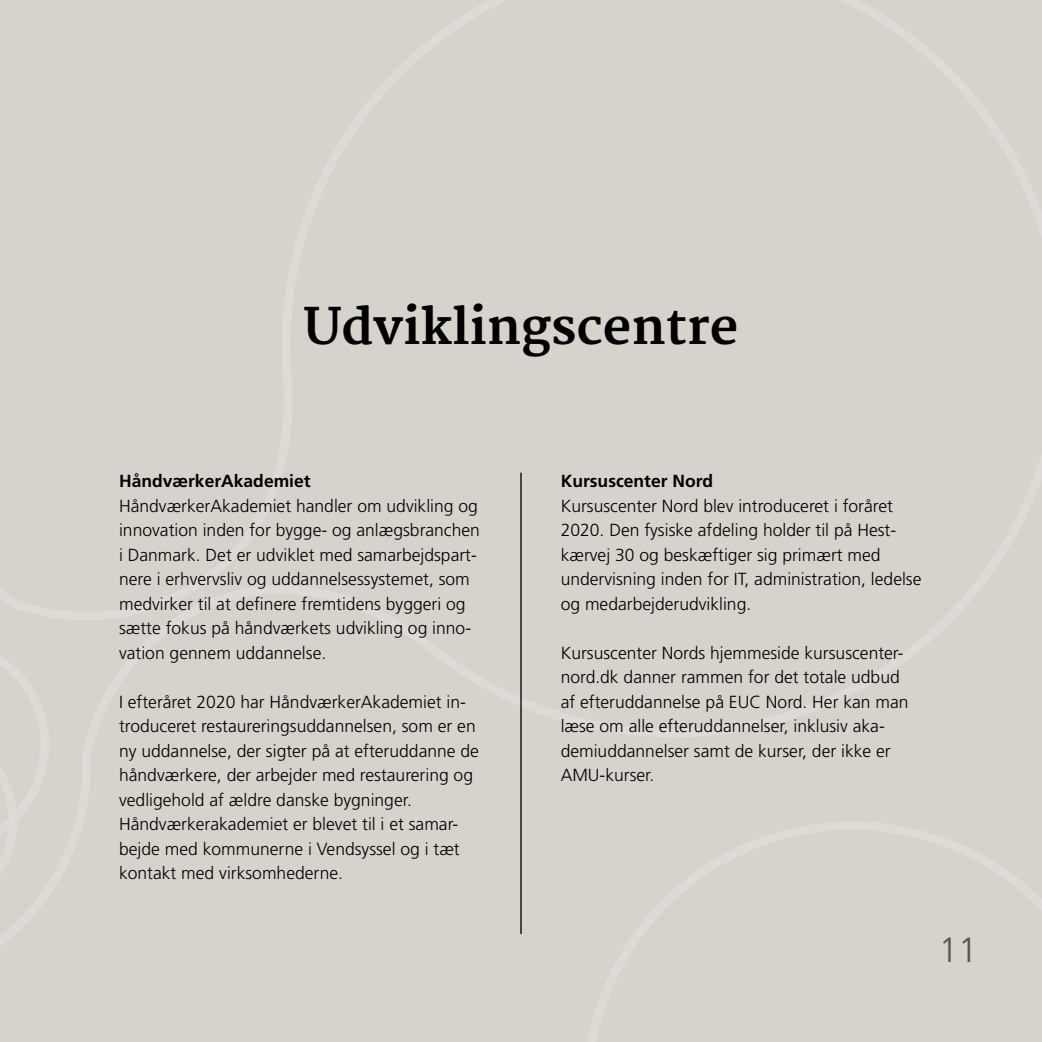
<style>
.page{position:relative;width:1042px;height:1042px;background:#d7d3cc}
.page>*{position:absolute;margin:0;border:0;box-sizing:border-box;transform-origin:0 0}
.t1{font:700 49px "Merriweather";color:#000}
.t2{font:300 35px "Frutiger LT Std";color:#575756}
.t3{font:300 17.5px/24.5px "Frutiger LT Std";color:#000}
.t4{font:700 17.5px "Frutiger LT Std";color:#000}
</style>
<div class="page">
<hr style="left:520px;top:473px;width:2px;height:461px;background:#000">
<h1 class="t1" style="left:303px;top:298px;width:436px">Udviklingscentre</h1>
<p class="t4" style="left:119px;top:471px;width:193px">HåndværkerAkademiet</p>
<p class="t3" style="left:119px;top:494px;width:362px">HåndværkerAkademiet handler om udvikling og innovation inden for bygge- og anlægsbranchen i Danmark. Det er udviklet med samarbejdspart&shy;nere i erhvervsliv og uddannelsessystemet, som medvirker til at definere fremtidens byggeri og sætte fokus på håndværkets udvikling og inno&shy;vation gennem uddannelse.</p>
<p class="t3" style="left:119px;top:690px;width:361px">I efteråret 2020 har HåndværkerAkademiet in&shy;troduceret restaureringsuddannelsen, som er en ny uddannelse, der sigter på at efteruddanne de håndværkere, der arbejder med restaurering og vedligehold af ældre danske bygninger.<br>Håndværkerakademiet er blevet til i et samar&shy;bejde med kommunerne i Vendsyssel og i tæt kontakt med virksomhederne.</p>
<p class="t4" style="left:561px;top:471px;width:154px">Kursuscenter Nord</p>
<p class="t3" style="left:561px;top:494px;width:362px">Kursuscenter Nord blev introduceret i foråret 2020. Den fysiske afdeling holder til på Hest&shy;kærvej 30 og beskæftiger sig primært med undervisning inden for IT, administration, ledelse og medarbejderudvikling.</p>
<p class="t3" style="left:561px;top:641px;width:349px">Kursuscenter Nords hjemmeside kursuscenter&shy;nord.dk danner rammen for det totale udbud af efteruddannelse på EUC Nord. Her kan man læse om alle efteruddannelser, inklusiv aka&shy;demiuddannelser samt de kurser, der ikke er AMU-kurser.</p>
<h2 class="t2" style="left:939px;top:930px;width:40px">11</h2>
</div>
